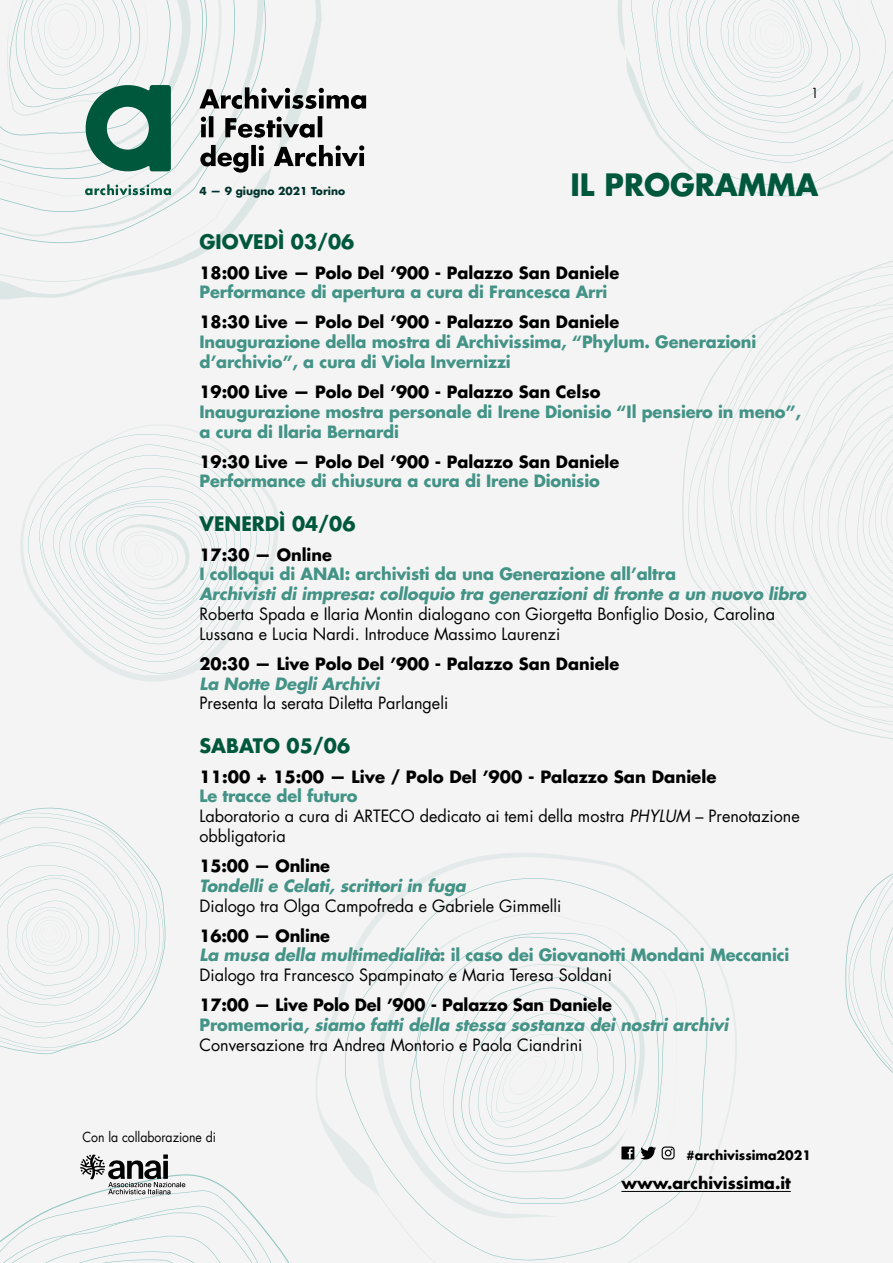
<style>
.page{position:relative;width:893px;height:1263px;background:#f5f4f4}
.page>*{position:absolute;margin:0;border:0;box-sizing:border-box;transform-origin:0 0}
.t1{font:700 30px "Futura LT";color:#00583c}
.t2{font:700 19.5px "Futura LT";color:#00583c}
.t3{font:16.5px/19.8px "Futura LT";color:#000}
.t4{font:700 16.5px/19.8px "Futura LT";letter-spacing:-.01em;color:#439387}
.t5{font:700 16.5px "Futura LT";color:#000}
.t6{font:italic 700 16.5px/19.8px "Futura LT";letter-spacing:-.01em;color:#439387}
.t7{font:700 15.9px "Futura LT";color:#000}
.t8{font:13.5px "Futura LT";color:#000;scale:.91 1}
.t9{font:700 12.75px "Futura LT";color:#000}
.t10{font:700 10.65px "Futura LT";color:#00332e}
.s1{font-weight:700;color:#439387}
.s2{font-style:italic}
.s3{font-weight:700}
.s4{font-weight:700;font-style:italic;color:#439387}
.s5{font-style:normal;color:#000}
.s6{font-style:normal}
.s7{font-weight:400;font-style:normal;color:#000}
</style>
<div class="page">
<svg style="left:618px;top:0;width:207px;height:197px"></svg>
<svg style="left:631px;top:0;width:247px;height:188px"></svg>
<svg style="left:652px;top:0;width:241px;height:163px"></svg>
<svg style="left:20px;top:424px;width:259px;height:258px"></svg>
<svg style="left:28px;top:434px;width:241px;height:240px"></svg>
<svg style="left:39px;top:444px;width:218px;height:218px"></svg>
<svg style="left:43px;top:455px;width:208px;height:200px"></svg>
<svg style="left:0;top:808px;width:165px;height:246px"></svg>
<svg style="left:845px;top:873px;width:48px;height:200px"></svg>
<svg style="left:316px;top:853px;width:421px;height:410px"></svg>
<svg style="left:345px;top:878px;width:362px;height:382px"></svg>
<svg style="left:378px;top:913px;width:299px;height:305px"></svg>
<svg style="left:410px;top:933px;width:254px;height:271px"></svg>
<svg style="left:416px;top:937px;width:243px;height:262px"></svg>
<svg style="left:704px;top:282px;width:189px;height:442px"></svg>
<svg style="left:713px;top:298px;width:180px;height:417px"></svg>
<svg style="left:728px;top:293px;width:165px;height:419px"></svg>
<svg style="left:731px;top:305px;width:162px;height:398px"></svg>
<svg style="left:739px;top:313px;width:154px;height:383px"></svg>
<svg style="left:750px;top:331px;width:143px;height:359px"></svg>
<svg style="left:756px;top:329px;width:137px;height:352px"></svg>
<svg style="left:766px;top:338px;width:127px;height:338px"></svg>
<svg style="left:0;top:282px;width:103px;height:17px"></svg>
<svg style="left:0;top:243px;width:219px;height:39px"></svg>
<svg style="left:0;top:197px;width:259px;height:39px"></svg>
<svg style="left:0;top:197px;width:235px;height:15px"></svg>
<svg style="left:0;top:0;width:366px;height:197px"></svg>
<hr style="left:621px;top:1191px;width:170px;height:1px;background:#000">
<svg style="left:443px;top:964px;width:213px;height:208px"></svg>
<svg style="left:662px;top:1146px;width:13px;height:13px"></svg>
<svg style="left:0;top:1154px;width:289px;height:109px"></svg>
<p class="t10" style="left:199px;top:184px;width:147px">4 — 9 giugno 2021 Torino</p>
<p class="t8" style="left:811px;top:85px;width:10px">1</p>
<h1 class="t1" style="left:570px;top:164px;width:250px">IL PROGRAMMA</h1>
<p class="t2" style="left:199px;top:228px;width:156px">GIOVEDÌ 03/06</p>
<p class="t5" style="left:199px;top:261px;width:421px">18:00 Live — Polo Del ’900 - Palazzo San Daniele</p>
<p class="t4" style="left:199px;top:282px;width:409px">Performance di apertura a cura di Francesca Arri</p>
<p class="t5" style="left:199px;top:311px;width:421px">18:30 Live — Polo Del ’900 - Palazzo San Daniele</p>
<p class="t4" style="left:199px;top:332px;width:558px">Inaugurazione della mostra di Archivissima, “Phylum. Generazioni d’archivio”, a cura di Viola Invernizzi</p>
<p class="t5" style="left:199px;top:381px;width:402px">19:00 Live — Polo Del ’900 - Palazzo San Celso</p>
<p class="t4" style="left:199px;top:401px;width:603px">Inaugurazione mostra personale di Irene Dionisio “Il pensiero in meno”, a cura di Ilaria Bernardi</p>
<p class="t5" style="left:199px;top:450px;width:421px">19:30 Live — Polo Del ’900 - Palazzo San Daniele</p>
<p class="t4" style="left:199px;top:471px;width:402px">Performance di chiusura a cura di Irene Dionisio</p>
<p class="t2" style="left:199px;top:510px;width:158px">VENERDÌ 04/06</p>
<p class="t5" style="left:199px;top:543px;width:134px">17:30 — Online</p>
<p class="t4" style="left:199px;top:564px;width:478px">I colloqui di ANAI: archivisti da una Generazione all’altra</p>
<p class="t6" style="left:199px;top:584px;width:608px">Archivisti di impresa: colloquio tra generazioni di fronte a un nuovo libro</p>
<p class="t3" style="left:199px;top:604px;width:577px">Roberta Spada e Ilaria Montin dialogano con Giorgetta Bonfiglio Dosio, Carolina<br>Lussana e Lucia Nardi. Introduce Massimo Laurenzi</p>
<p class="t5" style="left:199px;top:653px;width:421px">20:30 — Live Polo Del ’900 - Palazzo San Daniele</p>
<p class="t6" style="left:199px;top:673px;width:181px">La Notte Degli Archivi</p>
<p class="t3" style="left:199px;top:694px;width:250px">Presenta la serata Diletta Parlangeli</p>
<p class="t2" style="left:199px;top:732px;width:152px">SABATO 05/06</p>
<p class="t5" style="left:199px;top:765px;width:518px">11:00 + 15:00 — Live / Polo Del ’900 - Palazzo San Daniele</p>
<p class="t3" style="left:199px;top:787px;width:602px"><span class="s1">Le tracce del futuro<br></span>Laboratorio a cura di ARTECO dedicato ai temi della mostra <span class="s2">PHYLUM</span> – Prenotazione obbligatoria</p>
<p class="t5" style="left:199px;top:855px;width:132px">15:00 — Online</p>
<p class="t6" style="left:199px;top:875px;width:268px">Tondelli e Celati, scrittori in fuga</p>
<p class="t3" style="left:199px;top:896px;width:363px">Dialogo tra Olga Campofreda e Gabriele Gimmelli</p>
<p class="t3" style="left:199px;top:926px;width:591px"><span class="s3">16:00 — Online<br></span><span class="s4">La musa della multimedialità</span><span class="s1">: il caso dei Giovanotti Mondani Meccanici<br></span>Dialogo tra Francesco Spampinato e Maria Teresa Soldani</p>
<p class="t6" style="left:199px;top:995px;width:530px"><span class="s5">17:00 — Live Polo Del ’900 - Palazzo San Daniele<br></span><span class="s6">Promemoria</span>, siamo fatti della stessa sostanza dei nostri archivi<br><span class="s7">Conversazione tra Andrea Montorio e Paola Ciandrini</span></p>
<p class="t8" style="left:82px;top:1129px;width:148px">Con la collaborazione di</p>
<p class="t9" style="left:686px;top:1146px;width:126px">#archivissima2021</p>
<p class="t7" style="left:621px;top:1173px;width:171px">www.archivissima.it</p>
</div>
